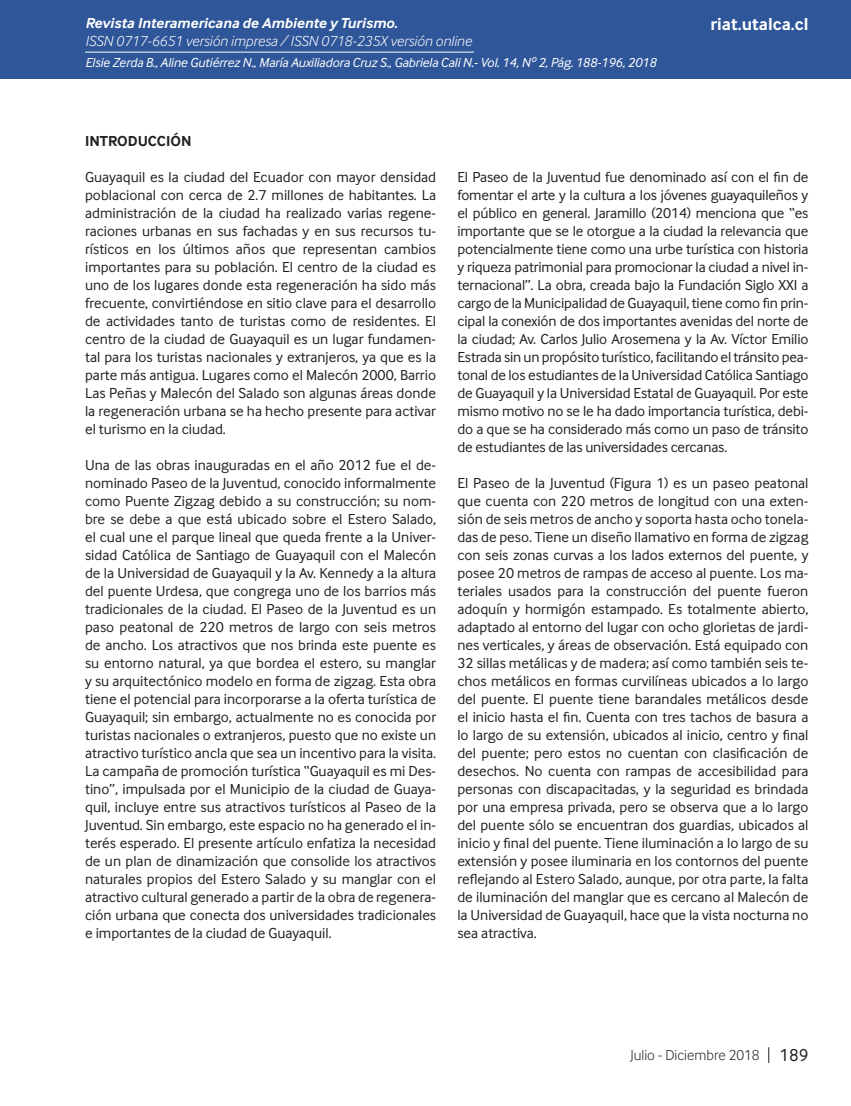
<style>
.page{position:relative;width:851px;height:1106px;background:#fff}
.page>*{position:absolute;margin:0;border:0;box-sizing:border-box;transform-origin:0 0}
.t1{font:700 18px "Inter Face";color:#fff}
.Cuerpo_de_Texto{font:15px/18px "Inter Face";color:#231f20;text-align:justify}
.t2{font:italic 300 15px "Inter Face";color:#fff}
.t3{font:italic 700 15px "Inter Face";color:#fff}
.t4{font:300 15px "Inter Face";color:#231f20}
.Cuerpo_de_Texto-2{font:700 15px "Inter Face";color:#231f20}
.Cuño_de_pagina{font:italic 13.5px "Inter Face";letter-spacing:-.01em;color:#fff}
.s1{font-weight:400;font-size:18px}
</style>
<div class="page">
<div style="left:0;top:0;width:850px;height:79px;background:#2f5699"></div>
<hr style="left:85px;top:52px;width:389px;height:1px;background:#fff">
<svg style="left:768px;top:1047px;width:1px;height:16px"></svg>
<p class="t3" style="left:85px;top:15px;width:314px">Revista Interamericana de Ambiente y Turismo.</p>
<p class="t2" style="left:85px;top:33px;width:388px">ISSN 0717-6651 versión impresa / ISSN 0718-235X versión online</p>
<p class="Cuño_de_pagina" style="left:85px;top:55px;width:572px">Elsie Zerda B., Aline Gutiérrez N., María Auxiliadora Cruz S., Gabriela Cali N.- Vol. 14, Nº 2, Pág. 188-196, 2018</p>
<p class="t1" style="left:710px;top:14px;width:99px">riat.utalca.cl</p>
<p class="Cuerpo_de_Texto-2" style="left:85px;top:132px;width:108px">INTRODUCCIÓN</p>
<p class="Cuerpo_de_Texto" style="left:85px;top:168px;width:352px">Guayaquil es la ciudad del Ecuador con mayor densidad poblacional con cerca de 2.7 millones de habitantes. La administración de la ciudad ha realizado varias regene&shy;raciones urbanas en sus fachadas y en sus recursos tu&shy;rísticos en los últimos años que representan cambios importantes para su población. El centro de la ciudad es uno de los lugares donde esta regeneración ha sido más frecuente, convirtiéndose en sitio clave para el desarrollo de actividades tanto de turistas como de residentes. El centro de la ciudad de Guayaquil es un lugar fundamen&shy;tal para los turistas nacionales y extranjeros, ya que es la parte más antigua. Lugares como el Malecón 2000, Barrio Las Peñas y Malecón del Salado son algunas áreas donde la regeneración urbana se ha hecho presente para activar el turismo en la ciudad.</p>
<p class="Cuerpo_de_Texto" style="left:85px;top:456px;width:352px">Una de las obras inauguradas en el año 2012 fue el de&shy;nominado Paseo de la Juventud, conocido informalmente como Puente Zigzag debido a su construcción; su nom&shy;bre se debe a que está ubicado sobre el Estero Salado, el cual une el parque lineal que queda frente a la Univer&shy;sidad Católica de Santiago de Guayaquil con el Malecón de la Universidad de Guayaquil y la Av. Kennedy a la altura del puente Urdesa, que congrega uno de los barrios más tradicionales de la ciudad. El Paseo de la Juventud es un paso peatonal de 220 metros de largo con seis metros de ancho. Los atractivos que nos brinda este puente es su entorno natural, ya que bordea el estero, su manglar y su arquitectónico modelo en forma de zigzag. Esta obra tiene el potencial para incorporarse a la oferta turística de Guayaquil; sin embargo, actualmente no es conocida por turistas nacionales o extranjeros, puesto que no existe un atractivo turístico ancla que sea un incentivo para la visita.</p>
<p class="Cuerpo_de_Texto" style="left:85px;top:762px;width:352px">La campaña de promoción turística “Guayaquil es mi Des&shy;tino”, impulsada por el Municipio de la ciudad de Guaya&shy;quil, incluye entre sus atractivos turísticos al Paseo de la Juventud. Sin embargo, este espacio no ha generado el in&shy;terés esperado. El presente artículo enfatiza la necesidad de un plan de dinamización que consolide los atractivos naturales propios del Estero Salado y su manglar con el atractivo cultural generado a partir de la obra de regenera&shy;ción urbana que conecta dos universidades tradicionales e importantes de la ciudad de Guayaquil.</p>
<p class="Cuerpo_de_Texto" style="left:457px;top:168px;width:352px">El Paseo de la Juventud fue denominado así con el fin de fomentar el arte y la cultura a los jóvenes guayaquileños y el público en general. Jaramillo (2014) menciona que “es importante que se le otorgue a la ciudad la relevancia que potencialmente tiene como una urbe turística con historia y riqueza patrimonial para promocionar la ciudad a nivel in&shy;ternacional”. La obra, creada bajo la Fundación Siglo XXI a cargo de la Municipalidad de Guayaquil, tiene como fin prin&shy;cipal la conexión de dos importantes avenidas del norte de la ciudad; Av. Carlos Julio Arosemena y la Av. Víctor Emilio Estrada sin un propósito turístico, facilitando el tránsito pea&shy;tonal de los estudiantes de la Universidad Católica Santiago de Guayaquil y la Universidad Estatal de Guayaquil. Por este mismo motivo no se le ha dado importancia turística, debi&shy;do a que se ha considerado más como un paso de tránsito de estudiantes de las universidades cercanas.</p>
<p class="Cuerpo_de_Texto" style="left:457px;top:474px;width:352px">El Paseo de la Juventud (Figura 1) es un paseo peatonal que cuenta con 220 metros de longitud con una exten&shy;sión de seis metros de ancho y soporta hasta ocho tonela&shy;das de peso. Tiene un diseño llamativo en forma de zigzag con seis zonas curvas a los lados externos del puente, y posee 20 metros de rampas de acceso al puente. Los ma&shy;teriales usados para la construcción del puente fueron adoquín y hormigón estampado. Es totalmente abierto, adaptado al entorno del lugar con ocho glorietas de jardi&shy;nes verticales, y áreas de observación. Está equipado con 32 sillas metálicas y de madera; así como también seis te&shy;chos metálicos en formas curvilíneas ubicados a lo largo del puente. El puente tiene barandales metálicos desde el inicio hasta el fin. Cuenta con tres tachos de basura a lo largo de su extensión, ubicados al inicio, centro y final del puente; pero estos no cuentan con clasificación de desechos. No cuenta con rampas de accesibilidad para personas con discapacitadas, y la seguridad es brindada por una empresa privada, pero se observa que a lo largo del puente sólo se encuentran dos guardias, ubicados al inicio y final del puente. Tiene iluminación a lo largo de su extensión y posee iluminaria en los contornos del puente reflejando al Estero Salado, aunque, por otra parte, la falta de iluminación del manglar que es cercano al Malecón de la Universidad de Guayaquil, hace que la vista nocturna no sea atractiva.</p>
<p class="t4" style="left:630px;top:1046px;width:180px">Julio - Diciembre 2018 <span class="s1">189</span></p>
</div>
